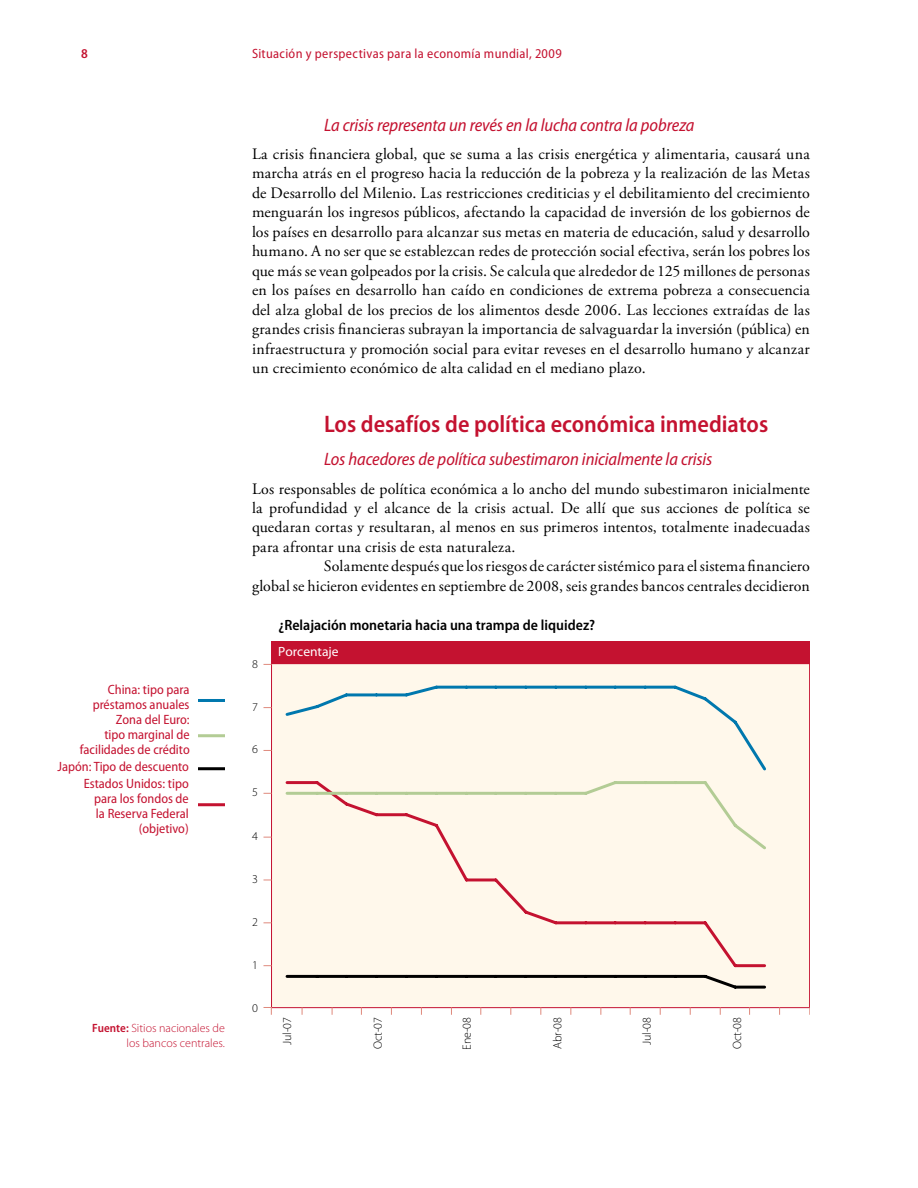
<style>
.page{position:relative;width:918px;height:1188px;background:#fff}
.page>*{position:absolute;margin:0;border:0;box-sizing:border-box;transform-origin:0 0}
.t1{font:600 semi-condensed 24px "Myriad Pro";color:#c41230}
.t2{font:italic semi-condensed 18px "Myriad Pro";letter-spacing:-.01em;color:#c41230}
.t3{font:15.9px/19.5px "Adobe Garamond Pro";letter-spacing:.01em;color:#000;text-align:justify}
.t4{font:600 semi-condensed 14.85px "Myriad Pro";color:#000}
.t5{font:semi-condensed 13.5px/15px "Myriad Pro";color:#c41230;text-align:right}
.t6{font:semi-condensed 13.5px "Myriad Pro";letter-spacing:.025em;color:#c41230}
.t7{font:600 semi-condensed 13.5px "Myriad Pro";color:#c41230}
.t8{font:13.35px "Myriad Pro";color:#fff}
.t9{font:300 12px/14.2px "Myriad Pro";color:#c41230;text-align:right}
.t10{font:300 12px "Myriad Pro";color:#000}
.t11{font:300 11.85px "Myriad Pro";color:#000}
.s1{font-weight:600;font-stretch:semi-condensed}
</style>
<div class="page">
<div style="left:273px;top:664px;width:535px;height:342px;background:#fff8eb"></div>
<div style="left:272px;top:642px;width:538px;height:22px;background:#c41230"></div>
<div style="left:271px;top:641px;width:539px;height:23px;border:1px solid #c41230"></div>
<svg style="left:264px;top:1007px;width:8px;height:7px"></svg>
<div style="left:284px;top:852px;width:484px;height:118px;background:#fff8eb"></div>
<svg style="left:284px;top:973px;width:484px;height:18px;background:#d4cec4"></svg>
<svg style="left:284px;top:778px;width:485px;height:74px;background:#faf2e4"></svg>
<div style="left:283px;top:683px;width:486px;height:90px;background:#fff8eb"></div>
<hr style="left:198px;top:699px;width:27px;height:3px;background:#0078ae">
<hr style="left:198px;top:767px;width:27px;height:3px;background:#000">
<hr style="left:198px;top:803px;width:27px;height:3px;background:#c41230">
<hr style="left:198px;top:734px;width:27px;height:3px;background:#b3cc95">
<p class="t7" style="left:81px;top:46px;width:8px">8</p>
<p class="t6" style="left:252px;top:46px;width:311px">Situación y perspectivas para la economía mundial, 2009</p>
<p class="t5" style="left:93px;top:682px;width:98px">China: tipo para préstamos anuales</p>
<p class="t5" style="left:80px;top:713px;width:111px">Zona del Euro:<br>tipo marginal de facilidades de crédito</p>
<p class="t5" style="left:58px;top:758px;width:133px;line-height:16.8px">Japón: Tipo de descuento<br>Estados Unidos: tipo</p>
<p class="t5" style="left:94px;top:791px;width:96px">para los fondos de la Reserva Federal (objetivo)</p>
<p class="t9" style="left:92px;top:1021px;width:134px"><span class="s1">Fuente:</span> Sitios nacionales de los bancos centrales.</p>
<p class="t2" style="left:324px;top:115px;width:372px">La crisis representa un revés en la lucha contra la pobreza</p>
<p class="t3" style="left:252px;top:145px;width:559px">La crisis financiera global, que se suma a las crisis energética y alimentaria, causará una marcha atrás en el progreso hacia la reducción de la pobreza y la realización de las Metas de Desarrollo del Milenio. Las restricciones crediticias y el debilitamiento del crecimiento menguarán los ingresos públicos, afectando la capacidad de inversión de los gobiernos de los países en desarrollo para alcanzar sus metas en materia de educación, salud y desarrollo humano. A no ser que se establezcan redes de protección social efectiva, serán los pobres los que más se vean golpeados por la crisis. Se calcula que alrededor de 125 millones de personas en los países en desarrollo han caído en condiciones de extrema pobreza a consecuencia del alza global de los precios de los alimentos desde 2006. Las lecciones extraídas de las grandes crisis financieras subrayan la importancia de salvaguardar la inversión (pública) en infraestructura y promoción social para evitar reveses en el desarrollo humano y alcanzar un crecimiento económico de alta calidad en el mediano plazo.</p>
<h1 class="t1" style="left:324px;top:411px;width:446px">Los desafíos de política económica inmediatos</h1>
<p class="t2" style="left:324px;top:449px;width:390px">Los hacedores de política subestimaron inicialmente la crisis</p>
<p class="t3" style="left:252px;top:479px;width:559px">Los responsables de política económica a lo ancho del mundo subestimaron inicialmente</p>
<p class="t3" style="left:252px;top:499px;width:559px">la profundidad y el alcance de la crisis actual. De allí que sus acciones de política se</p>
<p class="t3" style="left:252px;top:518px;width:559px">quedaran cortas y resultaran, al menos en sus primeros intentos, totalmente inadecuadas</p>
<p class="t3" style="left:252px;top:538px;width:265px">para afrontar una crisis de esta naturaleza.</p>
<p class="t3" style="left:324px;top:557px;width:487px">Solamente después que los riesgos de carácter sistémico para el sistema financiero</p>
<p class="t3" style="left:252px;top:577px;width:559px">global se hicieron evidentes en septiembre de 2008, seis grandes bancos centrales decidieron</p>
<p class="t4" style="left:279px;top:617px;width:318px">¿Relajación monetaria hacia una trampa de liquidez?</p>
<p class="t8" style="left:278px;top:644px;width:62px">Porcentaje</p>
<p class="t11" style="left:252px;top:657px;width:7px">8</p>
<p class="t11" style="left:252px;top:700px;width:7px">7</p>
<p class="t11" style="left:252px;top:742px;width:7px">6</p>
<p class="t11" style="left:252px;top:785px;width:7px">5</p>
<p class="t11" style="left:252px;top:829px;width:7px">4</p>
<p class="t11" style="left:252px;top:872px;width:7px">3</p>
<p class="t11" style="left:252px;top:915px;width:7px">2</p>
<p class="t11" style="left:252px;top:958px;width:7px">1</p>
<p class="t11" style="left:252px;top:1000px;width:7px">0</p>
<p class="t10" style="left:280px;top:1045px;width:30px;rotate:-90deg">Jul-07</p>
<p class="t10" style="left:370px;top:1049px;width:34px;rotate:-90deg">Oct-07</p>
<p class="t10" style="left:640px;top:1045px;width:30px;rotate:-90deg">Jul-08</p>
<p class="t10" style="left:460px;top:1050px;width:34px;rotate:-90deg">Ene-08</p>
<p class="t10" style="left:550px;top:1049px;width:34px;rotate:-90deg">Abr-08</p>
<p class="t10" style="left:730px;top:1049px;width:34px;rotate:-90deg">Oct-08</p>
</div>
